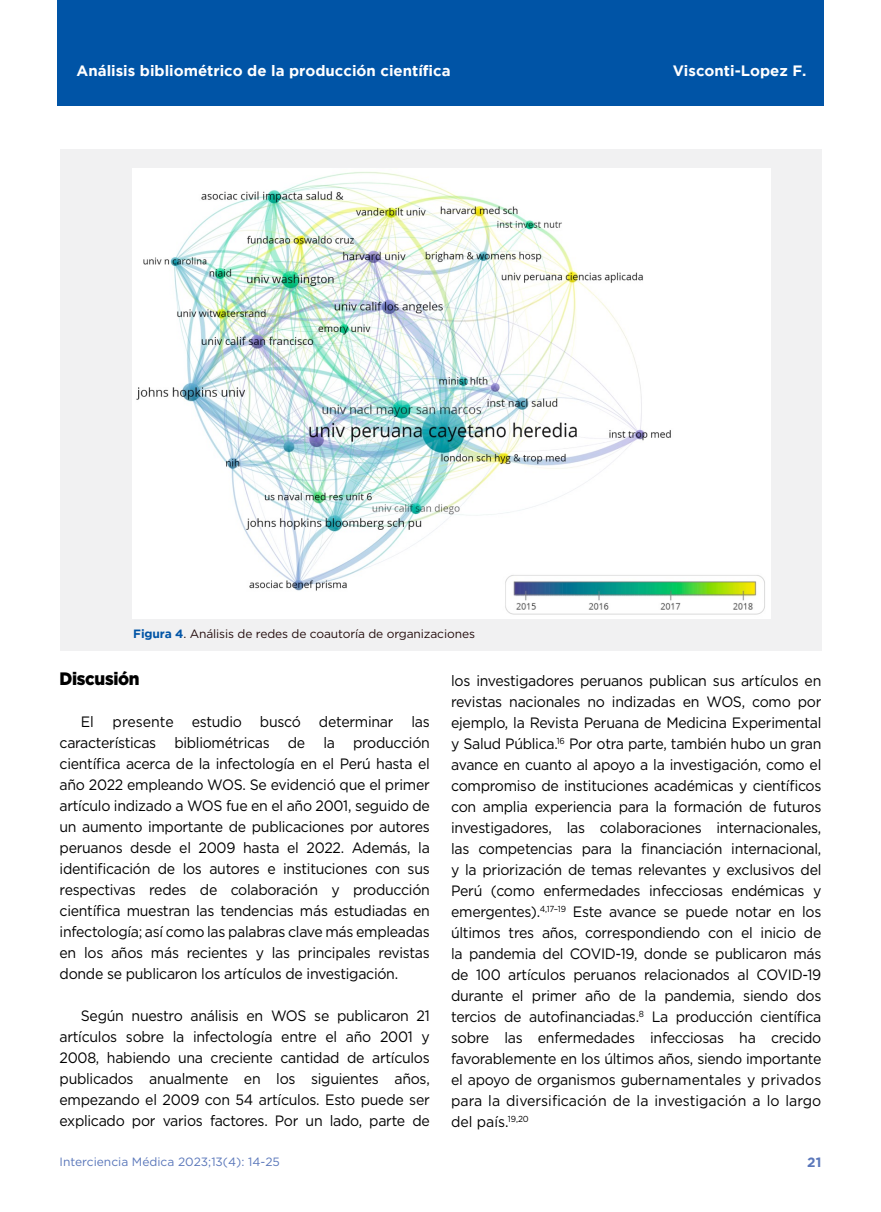
<style>
.page{position:relative;width:881px;height:1212px;background:#fff}
.page>*{position:absolute;margin:0;border:0;box-sizing:border-box;transform-origin:0 0}
.t1{font:900 18px "Gotham";letter-spacing:-.02em;color:#000;scale:.94 1}
.t2{font:15px/21px "Gotham";letter-spacing:-.02em;color:#000;text-align:justify;scale:.94 1}
.t3{font:700 15px "Gotham";color:#fff}
.t4{font:700 13.5px "Gotham";color:#5a77ba}
.t5{font:12px "Gotham";letter-spacing:-.01em;color:#240d0d}
.t6{font:12px "Gotham";color:#5a77ba}
.s1{font-weight:700;color:#0054a6}
</style>
<div class="page">
<div style="left:57px;top:0;width:766px;height:106px;background:#0054a6"></div>
<div style="left:60px;top:149px;width:761px;height:502px;background:#f1f1f2"></div>
<img style="left:132px;top:169px;width:637px;height:449px">
<p class="t3" style="left:77px;top:62px;width:375px">Análisis bibliométrico de la producción científica</p>
<p class="t3" style="left:672px;top:62px;width:135px">Visconti-Lopez F.</p>
<p class="t5" style="left:133px;top:626px;width:343px"><span class="s1">Figura 4</span>. Análisis de redes de coautoría de organizaciones</p>
<p class="t2" style="left:451px;top:670px;width:395px">los investigadores peruanos publican sus artículos en revistas nacionales no indizadas en WOS, como por ejemplo, la Revista Peruana de Medicina Experimental y Salud Pública.<sup>16</sup> Por otra parte, también hubo un gran avance en cuanto al apoyo a la investigación, como el compromiso de instituciones académicas y científicos con amplia experiencia para la formación de futuros investigadores, las colaboraciones internacionales, las competencias para la financiación internacional, y la priorización de temas relevantes y exclusivos del Perú (como enfermedades infecciosas endémicas y emergentes).<sup>4,17–19</sup> Este avance se puede notar en los últimos tres años, correspondiendo con el inicio de la pandemia del COVID-19, donde se publicaron más de 100 artículos peruanos relacionados al COVID-19 durante el primer año de la pandemia, siendo dos tercios de autofinanciadas.<sup>8</sup> La producción científica sobre las enfermedades infecciosas ha crecido favorablemente en los últimos años, siendo importante el apoyo de organismos gubernamentales y privados para la diversificación de la investigación a lo largo del país.<sup>19,20</sup></p>
<p class="t1" style="left:60px;top:668px;width:87px">Discusión</p>
<p class="t2" style="left:60px;top:711px;width:395px;text-indent:21px">El presente estudio buscó determinar las características bibliométricas de la producción científica acerca de la infectología en el Perú hasta el año 2022 empleando WOS. Se evidenció que el primer artículo indizado a WOS fue en el año 2001, seguido de un aumento importante de publicaciones por autores peruanos desde el 2009 hasta el 2022. Además, la identificación de los autores e instituciones con sus respectivas redes de colaboración y producción científica muestran las tendencias más estudiadas en infectología; así como las palabras clave más empleadas en los años más recientes y las principales revistas donde se publicaron los artículos de investigación.</p>
<p class="t2" style="left:60px;top:1005px;width:395px;text-indent:21px">Según nuestro análisis en WOS se publicaron 21 artículos sobre la infectología entre el año 2001 y 2008, habiendo una creciente cantidad de artículos publicados anualmente en los siguientes años, empezando el 2009 con 54 artículos. Esto puede ser explicado por varios factores. Por un lado, parte de</p>
<p class="t6" style="left:60px;top:1154px;width:222px">Interciencia Médica 2023;13(4): 14-25</p>
<p class="t4" style="left:807px;top:1154px;width:16px">21</p>
</div>
